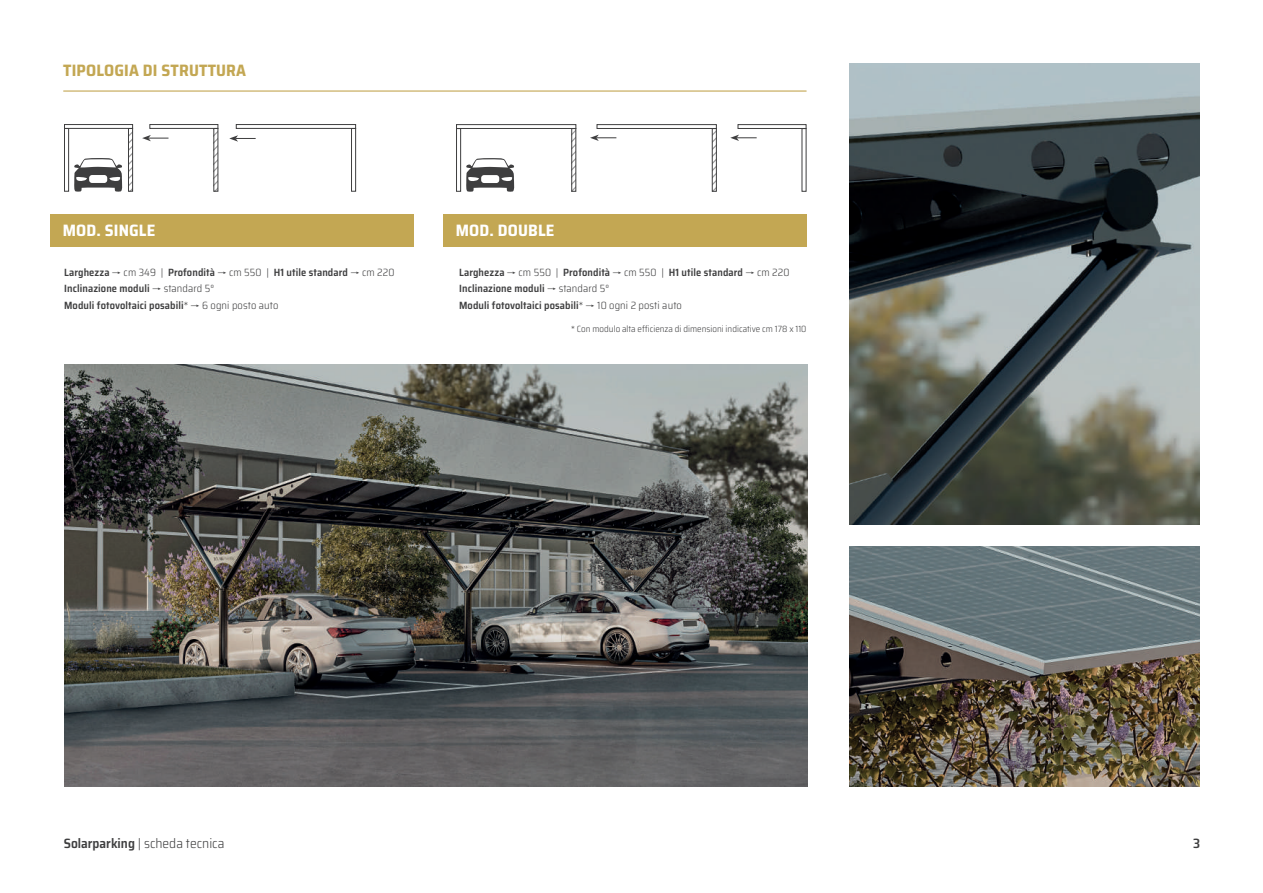
<style>
.page{position:relative;width:1263px;height:893px;background:#fff}
.page>*{position:absolute;margin:0;border:0;box-sizing:border-box;transform-origin:0 0}
.t1{font:700 semi-condensed 16.5px "Saira";letter-spacing:.01em;color:#fff}
.t2{font:700 semi-condensed 16.5px "Saira";letter-spacing:.01em;color:#c3a753}
.t3{font:300 semi-condensed 13.5px "Saira";color:#3e3e3f}
.t4{font:600 semi-condensed 13.5px "Saira";color:#3e3e3f}
.t5{font:600 semi-condensed 10.5px/16.5px "Saira";letter-spacing:.01em;color:#3e3e3f}
.t6{font:300 semi-condensed 9px "Saira";color:#3e3e3f}
.s1{font-weight:300}
.s2{font-weight:600}
</style>
<div class="page">
<img style="left:64px;top:365px;width:743px;height:421px">
<img style="left:849px;top:546px;width:350px;height:240px">
<img style="left:849px;top:64px;width:350px;height:461px">
<div style="left:50px;top:214px;width:364px;height:33px;background:#c3a753"></div>
<div style="left:443px;top:214px;width:363px;height:33px;background:#c3a753"></div>
<div style="left:64px;top:124px;width:69px;height:5px;border:1px solid #3e3e3f"></div>
<div style="left:149px;top:124px;width:69px;height:5px;border:1px solid #3e3e3f"></div>
<div style="left:64px;top:128px;width:5px;height:64px;border:1px solid #3e3e3f"></div>
<div style="left:351px;top:128px;width:5px;height:64px;border:1px solid #3e3e3f"></div>
<svg style="left:142px;top:135px;width:26px;height:6px"></svg>
<div style="left:236px;top:124px;width:120px;height:5px;border:1px solid #3e3e3f"></div>
<svg style="left:73px;top:128px;width:58px;height:64px"></svg>
<div style="left:128px;top:128px;width:5px;height:64px;border:1px solid #3e3e3f"></div>
<svg style="left:215px;top:132px;width:1px;height:58px"></svg>
<div style="left:213px;top:128px;width:5px;height:64px;border:1px solid #3e3e3f"></div>
<svg style="left:229px;top:135px;width:27px;height:7px"></svg>
<hr style="left:63px;top:90px;width:743px;height:2px;background:#c3a753">
<div style="left:738px;top:124px;width:68px;height:5px;border:1px solid #3e3e3f"></div>
<svg style="left:730px;top:135px;width:27px;height:6px"></svg>
<div style="left:456px;top:124px;width:120px;height:5px;border:1px solid #3e3e3f"></div>
<div style="left:597px;top:124px;width:120px;height:5px;border:1px solid #3e3e3f"></div>
<div style="left:456px;top:128px;width:5px;height:64px;border:1px solid #3e3e3f"></div>
<svg style="left:573px;top:131px;width:1px;height:59px"></svg>
<div style="left:571px;top:128px;width:5px;height:64px;border:1px solid #3e3e3f"></div>
<svg style="left:714px;top:131px;width:1px;height:59px"></svg>
<div style="left:712px;top:128px;width:5px;height:64px;border:1px solid #3e3e3f"></div>
<svg style="left:590px;top:135px;width:26px;height:6px"></svg>
<svg style="left:466px;top:158px;width:49px;height:34px"></svg>
<h1 class="t2" style="left:63px;top:57px;width:184px">TIPOLOGIA DI STRUTTURA</h1>
<h1 class="t1" style="left:63px;top:217px;width:94px">MOD. SINGLE</h1>
<p class="t5" style="left:64px;top:263px;width:332px">Larghezza <span class="s1">→ cm 349 |</span> Profondità <span class="s1">→ cm 550 |</span> H1 utile standard <span class="s1">→ cm 220<br></span>Inclinazione moduli <span class="s1">→ standard 5°<br></span>Moduli fotovoltaici posabili<span class="s1">* → 6 ogni posto auto</span></p>
<h1 class="t1" style="left:456px;top:218px;width:100px">MOD. DOUBLE</h1>
<p class="t5" style="left:459px;top:264px;width:332px">Larghezza <span class="s1">→ cm 550 |</span> Profondità <span class="s1">→ cm 550 |</span> H1 utile standard <span class="s1">→ cm 220<br></span>Inclinazione moduli <span class="s1">→ standard 5°<br></span>Moduli fotovoltaici posabili<span class="s1">* → 10 ogni 2 posti auto</span></p>
<p class="t6" style="left:571px;top:322px;width:237px">* Con modulo alta efficienza di dimensioni indicative cm 178 x 110</p>
<p class="t3" style="left:64px;top:833px;width:162px"><span class="s2">Solarparking</span> | scheda tecnica</p>
<p class="t4" style="left:1193px;top:833px;width:9px">3</p>
</div>
